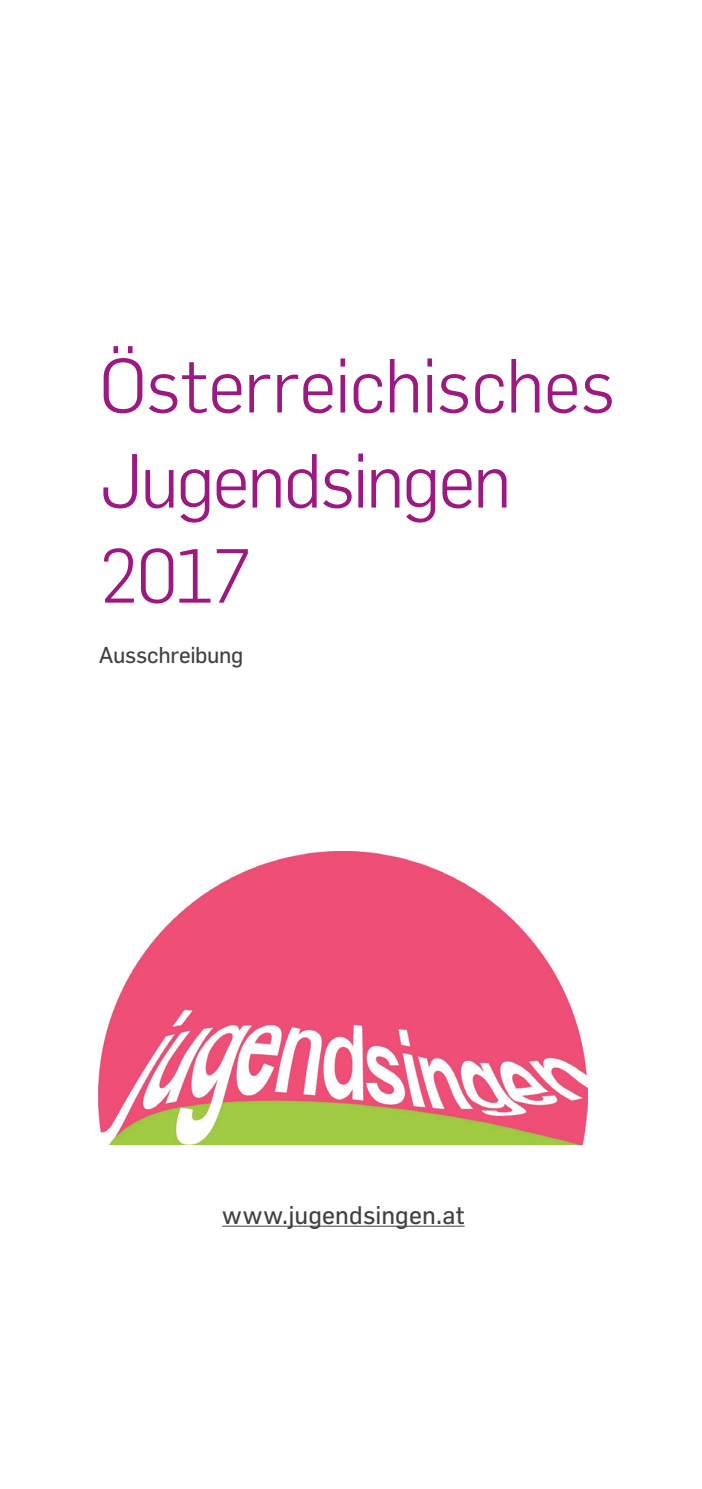
<style>
.page{position:relative;width:702px;height:1489px;background:#fff}
.page>*{position:absolute;margin:0;border:0;box-sizing:border-box;transform-origin:0 0}
.t1{font:300 75px/95px "Flama";letter-spacing:-.025em;color:#9c1982}
.t2{font:25px "Flama";letter-spacing:.005em;color:#414042}
.t3{font:22.5px "Flama";letter-spacing:-.015em;color:#414042}
</style>
<div class="page">
<hr style="left:222px;top:1225px;width:242px;height:1px;background:#414042">
<img style="left:99px;top:851px;width:489px;height:293px">
<p class="t1" style="left:99px;top:336px;width:518px">Österreichisches<br>Jugendsingen<br>2017</p>
<p class="t3" style="left:99px;top:641px;width:146px">Ausschreibung</p>
<p class="t2" style="left:222px;top:1199px;width:244px">www.jugendsingen.at</p>
</div>
